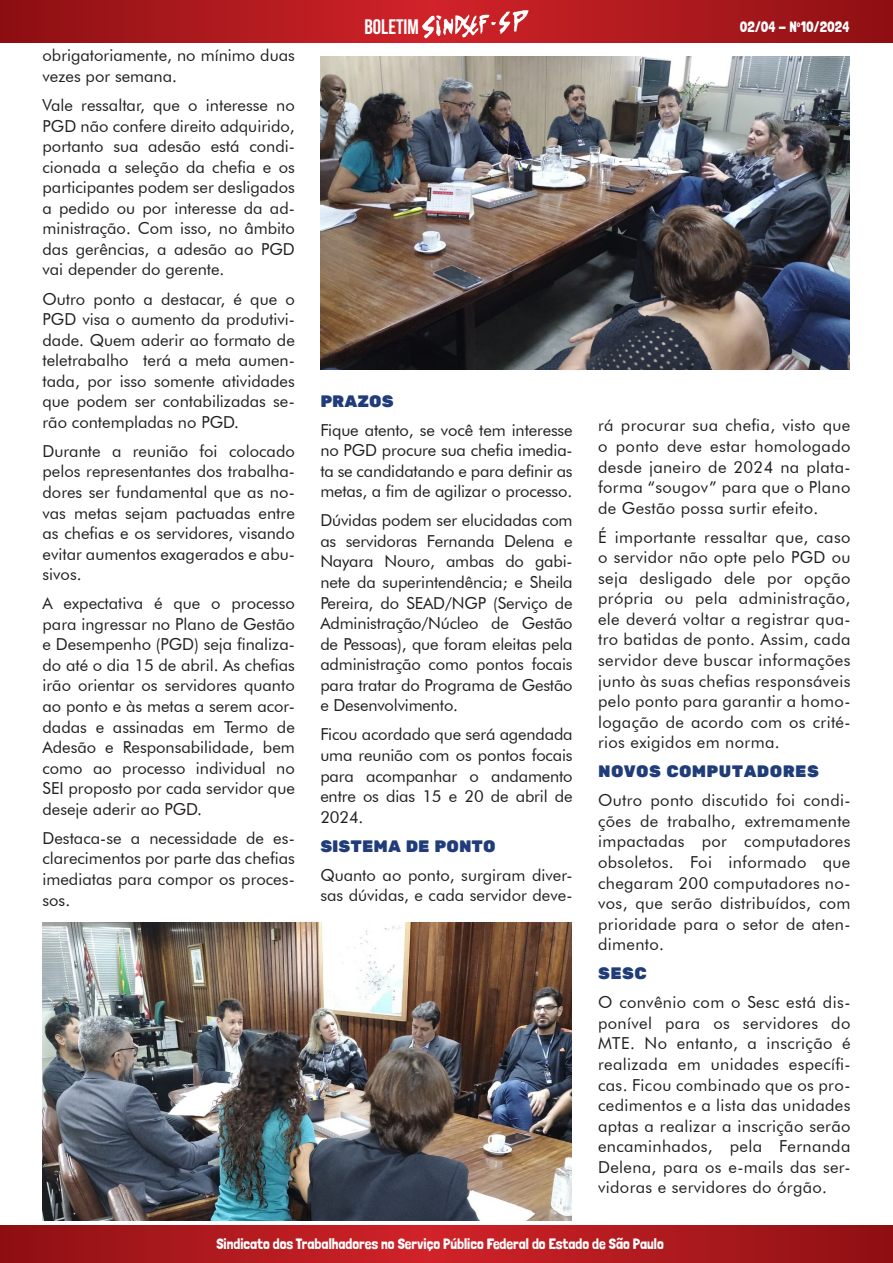
<style>
.page{position:relative;width:893px;height:1263px;background:#fff}
.page>*{position:absolute;margin:0;border:0;box-sizing:border-box;transform-origin:0 0}
.t1{font:700 21px "Bebas Neue";color:#fff}
.t2{font:16.5px/20.5px "Futura BT";color:#231f20;text-align:justify}
.t3{font:16.5px "Rubik One";letter-spacing:.02em;color:#203d7a}
.t4{font:16.5px "Rubik One";color:#203d7a}
.t5{font:15px "Londrina Solid";color:#fff}
</style>
<div class="page">
<svg style="left:0;top:0;width:893px;height:43px;background:#ac181d"></svg>
<svg style="left:0;top:1225px;width:893px;height:38px;background:#ae191e"></svg>
<svg style="left:421px;top:10px;width:109px;height:29px"></svg>
<img style="left:320px;top:56px;width:529px;height:314px">
<img style="left:43px;top:923px;width:529px;height:297px">
<p class="t2" style="left:43px;top:45px;width:254px">obrigatoriamente, no mínimo duas vezes por semana.</p>
<p class="t2" style="left:43px;top:95px;width:254px">Vale ressaltar, que o interesse no PGD não confere direito adquirido, portanto sua adesão está condi&shy;cionada a seleção da chefia e os participantes podem ser desligados a pedido ou por interesse da ad&shy;ministração. Com isso, no âmbito das gerências, a adesão ao PGD vai depender do gerente.</p>
<p class="t2" style="left:43px;top:288px;width:254px">Outro ponto a destacar, é que o PGD visa o aumento da produtivi&shy;dade. Quem aderir ao formato de teletrabalho terá a meta aumen&shy;tada, por isso somente atividades que podem ser contabilizadas se&shy;rão contempladas no PGD.</p>
<p class="t2" style="left:43px;top:441px;width:254px">Durante a reunião foi colocado pelos representantes dos trabalha&shy;dores ser fundamental que as no&shy;vas metas sejam pactuadas entre as chefias e os servidores, visando evitar aumentos exagerados e abu&shy;sivos.</p>
<p class="t2" style="left:43px;top:593px;width:254px">A expectativa é que o processo para ingressar no Plano de Gestão e Desempenho (PGD) seja finaliza&shy;do até o dia 15 de abril. As chefias irão orientar os servidores quanto ao ponto e às metas a serem acor&shy;dadas e assinadas em Termo de Adesão e Responsabilidade, bem como ao processo individual no SEI proposto por cada servidor que deseje aderir ao PGD.</p>
<p class="t2" style="left:43px;top:827px;width:254px">Destaca-se a necessidade de es&shy;clarecimentos por parte das chefias imediatas para compor os proces&shy;sos.</p>
<p class="t1" style="left:364px;top:15px;width:56px">BOLETIM</p>
<p class="t5" style="left:740px;top:18px;width:111px">02/04 - Nº10/2024</p>
<p class="t3" style="left:320px;top:391px;width:75px">PRAZOS</p>
<p class="t2" style="left:320px;top:419px;width:254px">Fique atento, se você tem interesse no PGD procure sua chefia imedia&shy;ta se candidatando e para definir as metas, a fim de agilizar o processo.</p>
<p class="t2" style="left:320px;top:510px;width:254px">Dúvidas podem ser elucidadas com as servidoras Fernanda Delena e Nayara Nouro, ambas do gabi&shy;nete da superintendência; e Sheila Pereira, do SEAD/NGP (Serviço de Administração/Núcleo de Gestão de Pessoas), que foram eleitas pela administração como pontos focais para tratar do Programa de Gestão e Desenvolvimento.</p>
<p class="t2" style="left:320px;top:724px;width:254px">Ficou acordado que será agendada uma reunião com os pontos focais para acompanhar o andamento entre os dias 15 e 20 de abril de 2024.</p>
<p class="t4" style="left:320px;top:836px;width:177px">SISTEMA DE PONTO</p>
<p class="t2" style="left:320px;top:864px;width:254px">Quanto ao ponto, surgiram diver&shy;sas dúvidas, e cada servidor deve-</p>
<p class="t2" style="left:598px;top:415px;width:254px">rá procurar sua chefia, visto que o ponto deve estar homologado desde janeiro de 2024 na plata&shy;forma “sougov” para que o Plano de Gestão possa surtir efeito.</p>
<p class="t2" style="left:598px;top:526px;width:254px">É importante ressaltar que, caso o servidor não opte pelo PGD ou seja desligado dele por opção própria ou pela administração, ele deverá voltar a registrar qua&shy;tro batidas de ponto. Assim, cada servidor deve buscar informações junto às suas chefias responsáveis pelo ponto para garantir a homo&shy;logação de acordo com os crité&shy;rios exigidos em norma.</p>
<p class="t3" style="left:598px;top:762px;width:222px">NOVOS COMPUTADORES</p>
<p class="t2" style="left:598px;top:790px;width:254px">Outro ponto discutido foi condi&shy;ções de trabalho, extremamente impactadas por computadores obsoletos. Foi informado que chegaram 200 computadores no&shy;vos, que serão distribuídos, com prioridade para o setor de aten&shy;dimento.</p>
<p class="t3" style="left:598px;top:964px;width:50px">SESC</p>
<p class="t2" style="left:598px;top:992px;width:254px">O convênio com o Sesc está dis&shy;ponível para os servidores do MTE. No entanto, a inscrição é realizada em unidades específi&shy;cas. Ficou combinado que os pro&shy;cedimentos e a lista das unidades aptas a realizar a inscrição serão encaminhados, pela Fernanda Delena, para os e-mails das ser&shy;vidoras e servidores do órgão.</p>
<p class="t5" style="left:216px;top:1234px;width:449px">Sindicato dos Trabalhadores no Serviço Público Federal do Estado de São Paulo</p>
</div>
